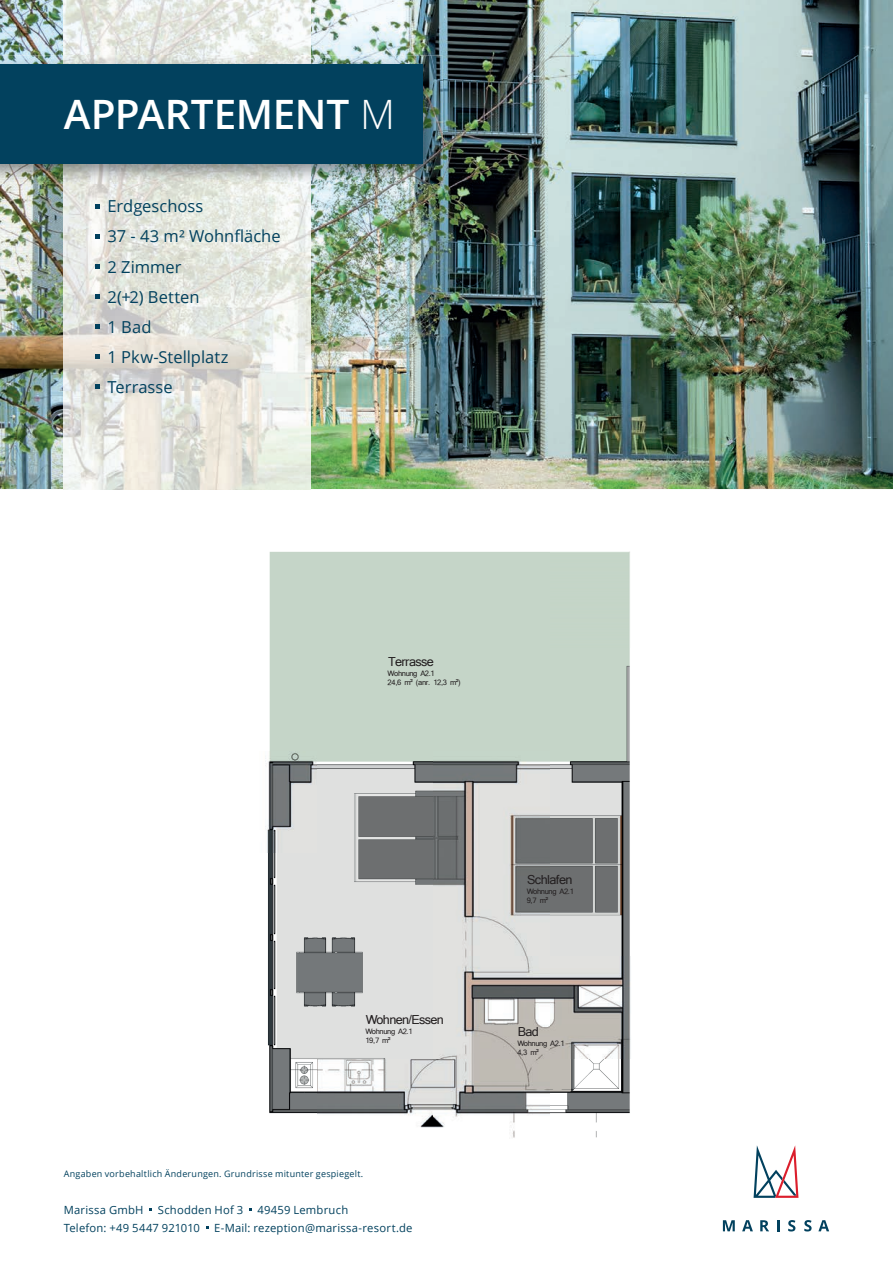
<style>
.page{position:relative;width:893px;height:1263px;background:#fff}
.page>*{position:absolute;margin:0;border:0;box-sizing:border-box;transform-origin:0 0}
.t1{font:600 40.5px "Open Sans";letter-spacing:-.005em;color:#fff}
.t2{font:16.5px/30px "Open Sans";color:#02415e}
.t3{font:12.15px "Mangal";letter-spacing:-.055em;color:#231f20}
.t4{font:11.25px "Open Sans";letter-spacing:.02em;color:#02415e}
.t5{font:9px "Open Sans";letter-spacing:.025em;color:#02415e}
.t6{font:7.35px/9.1px "Mangal";letter-spacing:-.065em;color:#231f20}
.s1{font-weight:300}
</style>
<div class="page">
<img style="left:0;top:0;width:893px;height:489px">
<img style="left:265px;top:551px;width:366px;height:587px">
<img style="left:64px;top:0;width:246px;height:489px">
<svg style="left:96px;top:204px;width:4px;height:4px"></svg>
<svg style="left:96px;top:234px;width:4px;height:4px"></svg>
<svg style="left:96px;top:264px;width:4px;height:4px"></svg>
<svg style="left:96px;top:294px;width:4px;height:4px"></svg>
<svg style="left:96px;top:324px;width:4px;height:4px"></svg>
<svg style="left:96px;top:354px;width:4px;height:4px"></svg>
<svg style="left:96px;top:384px;width:4px;height:4px"></svg>
<img style="left:0;top:56px;width:443px;height:128px">
<div style="left:0;top:64px;width:423px;height:100px;background:#02415e"></div>
<svg style="left:754px;top:1145px;width:44px;height:53px"></svg>
<svg style="left:723px;top:1220px;width:12px;height:11px"></svg>
<svg style="left:742px;top:1220px;width:11px;height:11px"></svg>
<svg style="left:760px;top:1220px;width:9px;height:11px"></svg>
<svg style="left:777px;top:1220px;width:2px;height:11px"></svg>
<svg style="left:788px;top:1220px;width:7px;height:11px"></svg>
<svg style="left:804px;top:1220px;width:8px;height:11px"></svg>
<svg style="left:818px;top:1220px;width:11px;height:11px"></svg>
<h1 class="t1" style="left:64px;top:86px;width:333px">APPARTEMENT <span class="s1">M</span></h1>
<h2 class="t2" style="left:108px;top:191px;width:175px">Erdgeschoss<br>37 - 43 m² Wohnfläche<br>2 Zimmer<br>2(+2) Betten<br>1 Bad<br>1 Pkw-Stellplatz<br>Terrasse</h2>
<p class="t3" style="left:388px;top:655px;width:47px">Terrasse</p>
<p class="t6" style="left:388px;top:669px;width:75px">Wohnung A2.1<br>24,6 m² (anr. 12,3 m²)</p>
<p class="t3" style="left:527px;top:873px;width:47px">Schlafen</p>
<p class="t6" style="left:527px;top:887px;width:49px">Wohnung A2.1<br>9,7 m²</p>
<p class="t3" style="left:366px;top:1013px;width:80px">Wohnen/Essen</p>
<p class="t6" style="left:365px;top:1027px;width:49px">Wohnung A2.1<br>19,7 m²</p>
<p class="t3" style="left:518px;top:1024px;width:22px">Bad</p>
<p class="t6" style="left:517px;top:1038px;width:49px">Wohnung A2.1<br>4,3 m²</p>
<p class="t5" style="left:64px;top:1168px;width:301px">Angaben vorbehaltlich Änderungen. Grundrisse mitunter gespiegelt.</p>
<p class="t4" style="left:64px;top:1202px;width:81px">Marissa GmbH</p>
<p class="t4" style="left:158px;top:1202px;width:87px">Schodden Hof 3</p>
<p class="t4" style="left:258px;top:1202px;width:92px">49459 Lembruch</p>
<p class="t4" style="left:64px;top:1220px;width:138px">Telefon: +49 5447 921010</p>
<p class="t4" style="left:214px;top:1220px;width:200px">E-Mail: rezeption@marissa-resort.de</p>
</div>
